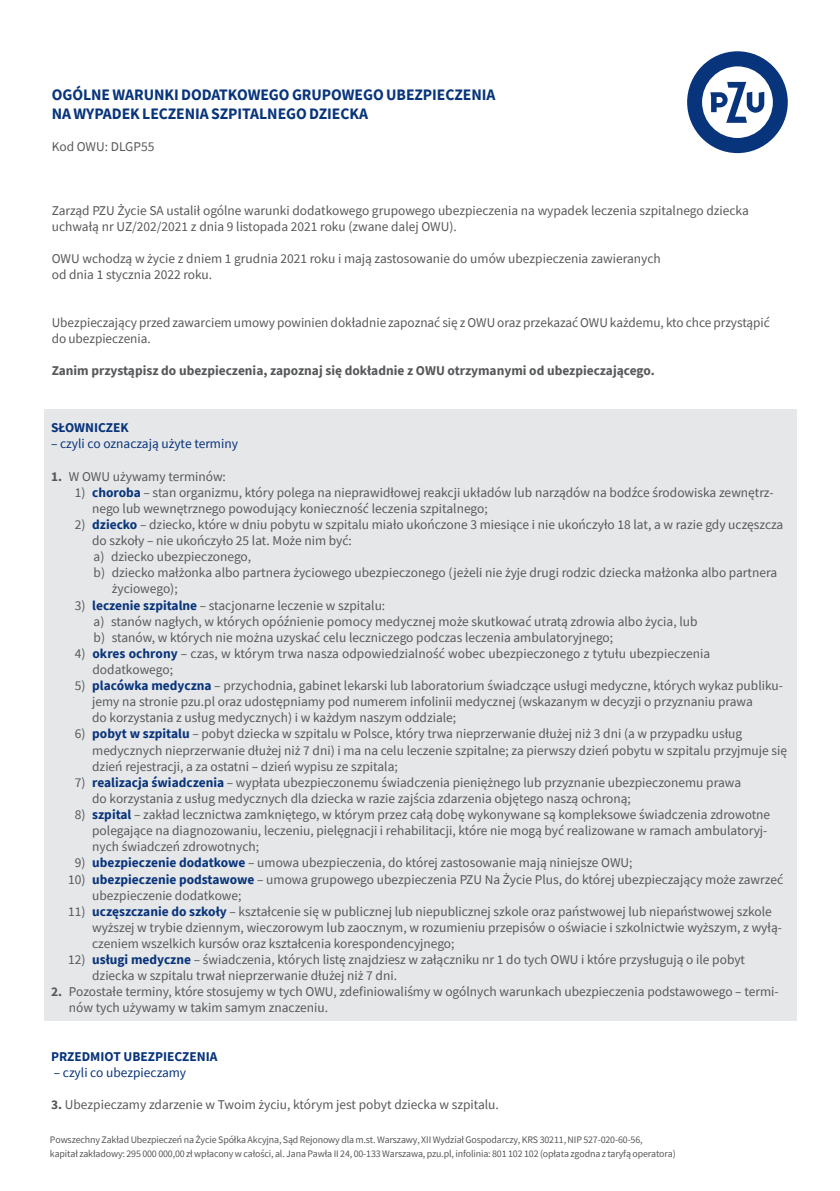
<style>
.page{position:relative;width:840px;height:1191px;background:#fff}
.page>*{position:absolute;margin:0;border:0;box-sizing:border-box;transform-origin:0 0}
.t1{font:700 16px/19.2px "Source Sans Pro";letter-spacing:-.005em;color:#08347b}
._2_II_st_1cyfra_pod{font:13.4px/16.2px "Source Sans Pro";color:#57585a}
._5_III_st_pod_2_cyfr{font:13.4px/16.2px "Source Sans Pro";color:#57585a}
._1_Treść_normal_I_st{font:13.4px/16.2px "Source Sans Pro";color:#57585a}
.t2{font:700 13.4px "Source Sans Pro";color:#57585a}
._02-rozwiniecie{font:13.4px "Source Sans Pro";color:#08347b}
._01_ROZDZIAŁ{font:700 13.4px "Source Sans Pro";color:#08347b}
.t3{font:10px/14px "Source Sans Pro";letter-spacing:-.015em;color:#57585a}
.s1{font-weight:700}
.s2{font-weight:700;color:#08347b}
</style>
<div class="page">
<svg style="left:687px;top:51px;width:100px;height:102px"></svg>
<div style="left:44px;top:409px;width:751px;height:611px;background:#e6e7e9"></div>
<p class="t1" style="left:52px;top:84px;width:445px">OGÓLNE WARUNKI DODATKOWEGO GRUPOWEGO UBEZPIECZENIA<br>NA WYPADEK LECZENIA SZPITALNEGO DZIECKA</p>
<p class="_2_II_st_1cyfra_pod" style="left:52px;top:138px;width:104px">Kod OWU: DLGP55</p>
<p class="_2_II_st_1cyfra_pod" style="left:52px;top:202px;width:698px">Zarząd PZU Życie SA ustalił ogólne warunki dodatkowego grupowego ubezpieczenia na wypadek leczenia szpitalnego dziecka uchwałą nr UZ/202/2021 z dnia 9 listopada 2021 roku (zwane dalej OWU).</p>
<p class="_2_II_st_1cyfra_pod" style="left:52px;top:250px;width:610px">OWU wchodzą w życie z dniem 1 grudnia 2021 roku i mają zastosowanie do umów ubezpieczenia zawieranych od dnia 1 stycznia 2022 roku.</p>
<p class="_2_II_st_1cyfra_pod" style="left:52px;top:314px;width:719px">Ubezpieczający przed zawarciem umowy powinien dokładnie zapoznać się z OWU oraz przekazać OWU każdemu, kto chce przystąpić do ubezpieczenia.</p>
<p class="t2" style="left:52px;top:361px;width:604px">Zanim przystąpisz do ubezpieczenia, zapoznaj się dokładnie z OWU otrzymanymi od ubezpieczającego.</p>
<p class="_01_ROZDZIAŁ" style="left:51px;top:419px;width:79px">SŁOWNICZEK</p>
<p class="_02-rozwiniecie" style="left:51px;top:435px;width:188px">– czyli co oznaczają użyte terminy</p>
<p class="_1_Treść_normal_I_st" style="left:51px;top:468px;width:176px"><span class="s1">1.</span> W OWU używamy terminów:</p>
<p class="_2_II_st_1cyfra_pod" style="left:92px;top:484px;width:682px;text-indent:-17px">1) <span class="s2">choroba</span> – stan organizmu, który polega na nieprawidłowej reakcji układów lub narządów na bodźce środowiska zewnętrz&shy;nego lub wewnętrznego powodujący konieczność leczenia szpitalnego;</p>
<p class="_2_II_st_1cyfra_pod" style="left:92px;top:516px;width:692px;text-indent:-17px">2) <span class="s2">dziecko</span> – dziecko, które w dniu pobytu w szpitalu miało ukończone 3 miesiące i nie ukończyło 18 lat, a w razie gdy uczęszcza do szkoły – nie ukończyło 25 lat. Może nim być:</p>
<p class="_5_III_st_pod_2_cyfr" style="left:94px;top:548px;width:159px">a) dziecko ubezpieczonego,</p>
<p class="_5_III_st_pod_2_cyfr" style="left:112px;top:564px;width:666px;text-indent:-18px">b) dziecko małżonka albo partnera życiowego ubezpieczonego (jeżeli nie żyje drugi rodzic dziecka małżonka albo partnera życiowego);</p>
<p class="_2_II_st_1cyfra_pod" style="left:75px;top:597px;width:312px">3) <span class="s2">leczenie szpitalne</span> – stacjonarne leczenie w szpitalu:</p>
<p class="_5_III_st_pod_2_cyfr" style="left:94px;top:613px;width:605px">a) stanów nagłych, w których opóźnienie pomocy medycznej może skutkować utratą zdrowia albo życia, lub</p>
<p class="_5_III_st_pod_2_cyfr" style="left:94px;top:629px;width:520px">b) stanów, w których nie można uzyskać celu leczniczego podczas leczenia ambulatoryjnego;</p>
<p class="_2_II_st_1cyfra_pod" style="left:92px;top:645px;width:619px;text-indent:-18px">4) <span class="s2">okres ochrony</span> – czas, w którym trwa nasza odpowiedzialność wobec ubezpieczonego z tytułu ubezpieczenia dodatkowego;</p>
<p class="_2_II_st_1cyfra_pod" style="left:92px;top:677px;width:692px;text-indent:-17px">5) <span class="s2">placówka medyczna</span> – przychodnia, gabinet lekarski lub laboratorium świadczące usługi medyczne, których wykaz publiku&shy;jemy na stronie pzu.pl oraz udostępniamy pod numerem infolinii medycznej (wskazanym w decyzji o przyznaniu prawa<br>do korzystania z usług medycznych) i w każdym naszym oddziale;</p>
<p class="_2_II_st_1cyfra_pod" style="left:92px;top:726px;width:696px;text-indent:-17px">6) <span class="s2">pobyt w szpitalu</span> – pobyt dziecka w szpitalu w Polsce, który trwa nieprzerwanie dłużej niż 3 dni (a w przypadku usług medycznych nieprzerwanie dłużej niż 7 dni) i ma na celu leczenie szpitalne; za pierwszy dzień pobytu w szpitalu przyjmuje się dzień rejestracji, a za ostatni – dzień wypisu ze szpitala;</p>
<p class="_2_II_st_1cyfra_pod" style="left:92px;top:774px;width:650px;text-indent:-17px">7) <span class="s2">realizacja świadczenia</span> – wypłata ubezpieczonemu świadczenia pieniężnego lub przyznanie ubezpieczonemu prawa do korzystania z usług medycznych dla dziecka w razie zajścia zdarzenia objętego naszą ochroną;</p>
<p class="_2_II_st_1cyfra_pod" style="left:92px;top:806px;width:679px;text-indent:-17px">8) <span class="s2">szpital</span> – zakład lecznictwa zamkniętego, w którym przez całą dobę wykonywane są kompleksowe świadczenia zdrowotne polegające na diagnozowaniu, leczeniu, pielęgnacji i rehabilitacji, które nie mogą być realizowane w ramach ambulatoryj&shy;nych świadczeń zdrowotnych;</p>
<p class="_2_II_st_1cyfra_pod" style="left:75px;top:854px;width:559px">9) <span class="s2">ubezpieczenie dodatkowe</span> – umowa ubezpieczenia, do której zastosowanie mają niniejsze OWU;</p>
<p class="_2_II_st_1cyfra_pod" style="left:92px;top:871px;width:692px;text-indent:-24px">10) <span class="s2">ubezpieczenie podstawowe</span> – umowa grupowego ubezpieczenia PZU Na Życie Plus, do której ubezpieczający może zawrzeć ubezpieczenie dodatkowe;</p>
<p class="_2_II_st_1cyfra_pod" style="left:92px;top:903px;width:691px;text-indent:-24px">11) <span class="s2">uczęszczanie do szkoły</span> – kształcenie się w publicznej lub niepublicznej szkole oraz państwowej lub niepaństwowej szkole wyższej w trybie dziennym, wieczorowym lub zaocznym, w rozumieniu przepisów o oświacie i szkolnictwie wyższym, z wyłą&shy;czeniem wszelkich kursów oraz kształcenia korespondencyjnego;</p>
<p class="_2_II_st_1cyfra_pod" style="left:92px;top:951px;width:654px;text-indent:-24px">12) <span class="s2">usługi medyczne</span> – świadczenia, których listę znajdziesz w załączniku nr 1 do tych OWU i które przysługują o ile pobyt dziecka w szpitalu trwał nieprzerwanie dłużej niż 7 dni.</p>
<p class="_1_Treść_normal_I_st" style="left:69px;top:983px;width:710px;text-indent:-18px"><span class="s1">2.</span> Pozostałe terminy, które stosujemy w tych OWU, zdefiniowaliśmy w ogólnych warunkach ubezpieczenia podstawowego – termi&shy;nów tych używamy w takim samym znaczeniu.</p>
<p class="_01_ROZDZIAŁ" style="left:51px;top:1047px;width:168px">PRZEDMIOT UBEZPIECZENIA</p>
<p class="_02-rozwiniecie" style="left:54px;top:1064px;width:134px">– czyli co ubezpieczamy</p>
<p class="_1_Treść_normal_I_st" style="left:51px;top:1096px;width:449px"><span class="s1">3.</span> Ubezpieczamy zdarzenie w Twoim życiu, którym jest pobyt dziecka w szpitalu.</p>
<p class="t3" style="left:50px;top:1132px;width:627px">Powszechny Zakład Ubezpieczeń na Życie Spółka Akcyjna, Sąd Rejonowy dla m.st. Warszawy, XII Wydział Gospodarczy, KRS 30211, NIP 527-020-60-56,<br>kapitał zakładowy: 295 000 000,00 zł wpłacony w całości, al. Jana Pawła II 24, 00-133 Warszawa, pzu.pl, infolinia: 801 102 102 (opłata zgodna z taryfą operatora)</p>
</div>
